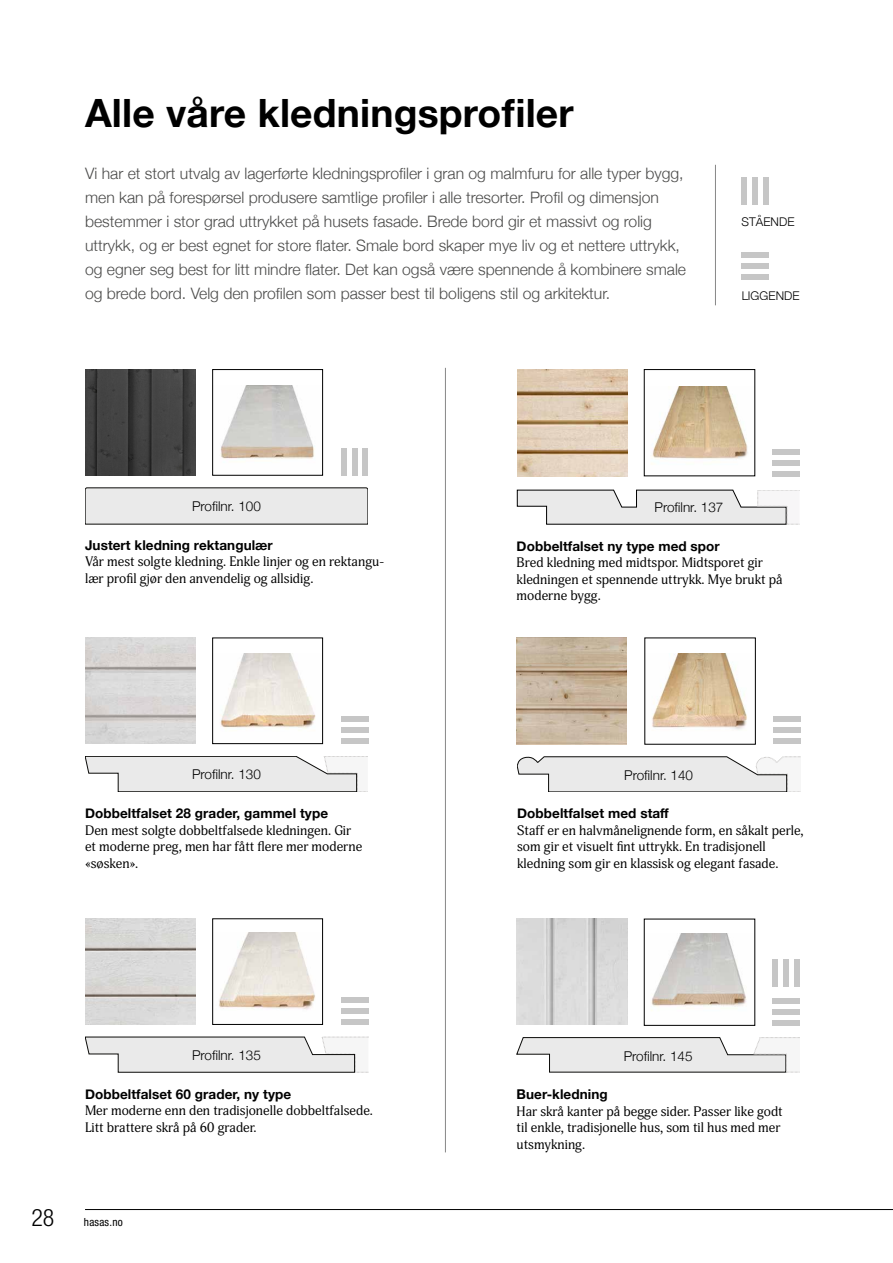
<style>
.page{position:relative;width:893px;height:1263px;background:#fff}
.page>*{position:absolute;margin:0;border:0;box-sizing:border-box;transform-origin:0 0}
.t1{font:700 39px "Helvetica Neue";letter-spacing:.005em;color:#000}
.t2{font:300 15.75px/24px "Helvetica Neue";color:#4a4a49}
.t3{font:13.5px/16.5px "Adonis";color:#000}
.t4{font:700 13.5px "Helvetica Neue";letter-spacing:.005em;color:#000}
.t5{font:300 13.5px "Helvetica Neue";color:#000}
.t6{font:300 12px "Helvetica Neue";letter-spacing:.005em;color:#000}
.t7{font:condensed 11.25px "Helvetica Neue LT Pro";letter-spacing:.02em;color:#000}
.s1{font-weight:300;font-size:24px}
</style>
<div class="page">
<hr style="left:85px;top:1209px;width:808px;height:1px;background:#000">
<hr style="left:715px;top:165px;width:1px;height:140px;background:#878787">
<div style="left:741px;top:178px;width:6px;height:27px;background:#c6c6c6"></div>
<div style="left:752px;top:178px;width:6px;height:27px;background:#c6c6c6"></div>
<div style="left:763px;top:178px;width:6px;height:27px;background:#c6c6c6"></div>
<img style="left:85px;top:369px;width:111px;height:107px">
<img style="left:220px;top:385px;width:95px;height:74px">
<div style="left:212px;top:369px;width:111px;height:107px;border:1px solid #000"></div>
<div style="left:85px;top:488px;width:283px;height:36px;background:#eaeaea"></div>
<div style="left:341px;top:448px;width:5px;height:27px;background:#c6c6c6"></div>
<div style="left:352px;top:448px;width:5px;height:27px;background:#c6c6c6"></div>
<div style="left:363px;top:448px;width:5px;height:27px;background:#c6c6c6"></div>
<svg style="left:517px;top:757px;width:283px;height:35px"></svg>
<img style="left:516px;top:638px;width:111px;height:106px">
<img style="left:652px;top:653px;width:95px;height:77px">
<div style="left:773px;top:738px;width:27px;height:6px;background:#c6c6c6"></div>
<div style="left:773px;top:727px;width:27px;height:6px;background:#c6c6c6"></div>
<div style="left:773px;top:716px;width:27px;height:6px;background:#c6c6c6"></div>
<div style="left:741px;top:274px;width:28px;height:6px;background:#c6c6c6"></div>
<div style="left:741px;top:263px;width:28px;height:6px;background:#c6c6c6"></div>
<div style="left:741px;top:252px;width:28px;height:6px;background:#c6c6c6"></div>
<div style="left:341px;top:738px;width:27px;height:6px;background:#c6c6c6"></div>
<div style="left:341px;top:727px;width:27px;height:6px;background:#c6c6c6"></div>
<div style="left:341px;top:716px;width:27px;height:6px;background:#c6c6c6"></div>
<svg style="left:85px;top:756px;width:283px;height:36px"></svg>
<img style="left:220px;top:653px;width:96px;height:76px">
<div style="left:212px;top:638px;width:111px;height:106px;border:1px solid #000"></div>
<svg style="left:85px;top:1037px;width:283px;height:35px"></svg>
<div style="left:341px;top:1019px;width:27px;height:6px;background:#c6c6c6"></div>
<div style="left:341px;top:1008px;width:27px;height:6px;background:#c6c6c6"></div>
<div style="left:341px;top:997px;width:27px;height:6px;background:#c6c6c6"></div>
<img style="left:85px;top:918px;width:111px;height:107px">
<img style="left:219px;top:932px;width:96px;height:78px">
<div style="left:212px;top:918px;width:111px;height:107px;border:1px solid #000"></div>
<svg style="left:517px;top:490px;width:283px;height:34px"></svg>
<img style="left:517px;top:370px;width:111px;height:106px">
<img style="left:651px;top:387px;width:97px;height:77px">
<div style="left:772px;top:471px;width:28px;height:6px;background:#c6c6c6"></div>
<div style="left:772px;top:460px;width:28px;height:6px;background:#c6c6c6"></div>
<div style="left:772px;top:449px;width:28px;height:6px;background:#c6c6c6"></div>
<svg style="left:517px;top:1037px;width:283px;height:35px"></svg>
<img style="left:517px;top:918px;width:110px;height:107px">
<img style="left:651px;top:933px;width:96px;height:78px">
<hr style="left:445px;top:368px;width:1px;height:784px;background:#878787">
<div style="left:772px;top:959px;width:5px;height:28px;background:#c6c6c6"></div>
<div style="left:783px;top:959px;width:5px;height:28px;background:#c6c6c6"></div>
<div style="left:794px;top:959px;width:5px;height:28px;background:#c6c6c6"></div>
<div style="left:772px;top:1020px;width:27px;height:6px;background:#c6c6c6"></div>
<div style="left:772px;top:1009px;width:27px;height:6px;background:#c6c6c6"></div>
<div style="left:772px;top:998px;width:27px;height:6px;background:#c6c6c6"></div>
<h1 class="t1" style="left:85px;top:83px;width:490px">Alle våre kledningsprofiler</h1>
<p class="t2" style="left:85px;top:160px;width:603px">Vi har et stort utvalg av lagerførte kledningsprofiler i gran og malmfuru for alle typer bygg, men kan på forespørsel produsere samtlige profiler i alle tresorter. Profil og dimensjon bestemmer i stor grad uttrykket på husets fasade. Brede bord gir et massivt og rolig uttrykk, og er best egnet for store flater. Smale bord skaper mye liv og et nettere uttrykk, og egner seg best for litt mindre flater. Det kan også være spennende å kombinere smale og brede bord. Velg den profilen som passer best til boligens stil og arkitektur.</p>
<p class="t6" style="left:741px;top:212px;width:55px">STÅENDE</p>
<p class="t6" style="left:741px;top:286px;width:60px">LIGGENDE</p>
<p class="t5" style="left:192px;top:495px;width:70px">Profilnr. 100</p>
<p class="t5" style="left:655px;top:496px;width:70px">Profilnr. 137</p>
<p class="t4" style="left:85px;top:534px;width:189px">Justert kledning rektangulær</p>
<p class="t3" style="left:85px;top:554px;width:301px">Vår mest solgte kledning. Enkle linjer og en rektangu&shy;lær profil gjør den anvendelig og allsidig.</p>
<p class="t4" style="left:517px;top:535px;width:205px">Dobbeltfalset ny type med spor</p>
<p class="t3" style="left:517px;top:555px;width:267px">Bred kledning med midtspor. Midtsporet gir kledningen et spennende uttrykk. Mye brukt på moderne bygg.</p>
<p class="t5" style="left:192px;top:764px;width:70px">Profilnr. 130</p>
<p class="t5" style="left:624px;top:764px;width:70px">Profilnr. 140</p>
<p class="t4" style="left:85px;top:803px;width:245px">Dobbeltfalset 28 grader, gammel type</p>
<p class="t3" style="left:85px;top:822px;width:279px">Den mest solgte dobbeltfalsede kledningen. Gir et moderne preg, men har fått flere mer moderne «søsken».</p>
<p class="t4" style="left:517px;top:803px;width:153px">Dobbeltfalset med staff</p>
<p class="t3" style="left:517px;top:822px;width:288px">Staff er en halvmånelignende form, en såkalt perle, som gir et visuelt fint uttrykk. En tradisjonell kledning som gir en klassisk og elegant fasade.</p>
<p class="t5" style="left:192px;top:1044px;width:70px">Profilnr. 135</p>
<p class="t5" style="left:624px;top:1045px;width:70px">Profilnr. 145</p>
<p class="t4" style="left:85px;top:1083px;width:208px">Dobbeltfalset 60 grader, ny type</p>
<p class="t3" style="left:85px;top:1103px;width:289px">Mer moderne enn den tradisjonelle dobbeltfalsede.<br>Litt brattere skrå på 60 grader.</p>
<p class="t4" style="left:517px;top:1084px;width:93px">Buer-kledning</p>
<p class="t3" style="left:517px;top:1103px;width:268px">Har skrå kanter på begge sider. Passer like godt til enkle, tradisjonelle hus, som til hus med mer utsmykning.</p>
<p class="t7" style="left:31px;top:1215px;width:93px"><span class="s1">28</span> hasas.no</p>
</div>
